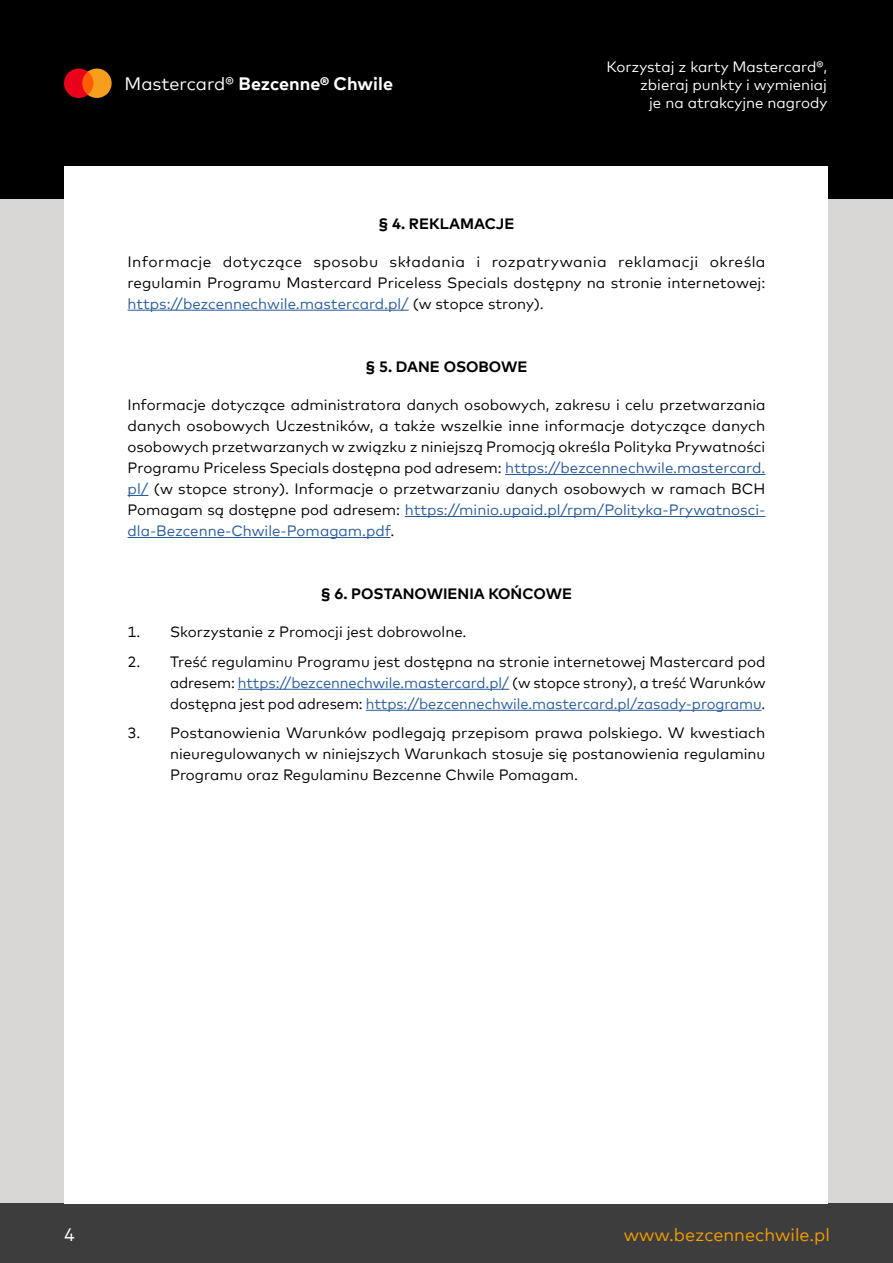
<style>
.page{position:relative;width:893px;height:1263px;background:#fff}
.page>*{position:absolute;margin:0;border:0;box-sizing:border-box;transform-origin:0 0}
.t1{font:700 18px "Mark Offc For MC";color:#fff}
.t2{font:18px "Mark Offc For MC";color:#f59e00}
.t3{font:18px "Mark Offc For MC";color:#fff}
.t4{font:15px/21px "Mark Offc For MC";color:#000;text-align:justify}
.t5{font:15px/18px "Mark Offc For MC";color:#fff;text-align:right}
.t6{font:700 15px "Mark Offc For MC";color:#000}
.s1{font-weight:400}
.s2{color:#275b9b}
</style>
<div class="page">
<div style="left:0;top:132px;width:893px;height:1095px;background:#d9d6d6"></div>
<div style="left:0;top:1203px;width:893px;height:60px;background:#3d3d3d"></div>
<div style="left:0;top:0;width:893px;height:198px;background:#000"></div>
<div style="left:65px;top:167px;width:763px;height:1036px;background:#fff"></div>
<svg style="left:64px;top:69px;width:48px;height:29px"></svg>
<hr style="left:128px;top:310px;width:281px;height:1px;background:#275b9b">
<hr style="left:505px;top:474px;width:260px;height:1px;background:#275b9b">
<svg style="left:128px;top:495px;width:20px;height:1px"></svg>
<hr style="left:405px;top:516px;width:360px;height:1px;background:#275b9b">
<hr style="left:128px;top:537px;width:263px;height:1px;background:#275b9b">
<hr style="left:238px;top:689px;width:271px;height:1px;background:#275b9b">
<hr style="left:366px;top:710px;width:396px;height:1px;background:#275b9b">
<p class="t1" style="left:124px;top:70px;width:270px"><span class="s1">Mastercard®</span> Bezcenne® Chwile</p>
<p class="t5" style="left:606px;top:57px;width:222px">Korzystaj z karty Mastercard®, zbieraj punkty i wymieniaj<br>je na atrakcyjne nagrody</p>
<p class="t6" style="left:379px;top:212px;width:137px">§ 4. REKLAMACJE</p>
<p class="t4" style="left:128px;top:250px;width:639px">Informacje dotyczące sposobu składania i rozpatrywania reklamacji określa regulamin Programu Mastercard Priceless Specials dostępny na stronie internetowej: <span class="s2">https://bezcennechwile.mastercard.pl/</span> (w stopce strony).</p>
<p class="t6" style="left:366px;top:355px;width:163px">§ 5. DANE OSOBOWE</p>
<p class="t4" style="left:128px;top:393px;width:639px">Informacje dotyczące administratora danych osobowych, zakresu i celu przetwarzania danych osobowych Uczestników, a także wszelkie inne informacje dotyczące danych osobowych przetwarzanych w związku z niniejszą Promocją określa Polityka Prywatności Programu Priceless Specials dostępna pod adresem: <span class="s2">https://bezcennechwile.mastercard. pl/</span> (w stopce strony). Informacje o przetwarzaniu danych osobowych w ramach BCH Pomagam są dostępne pod adresem: <span class="s2">https://minio.upaid.pl/rpm/Polityka-Prywatnosci&shy;dla-Bezcenne-Chwile-Pomagam.pdf</span>.</p>
<p class="t6" style="left:321px;top:583px;width:253px">§ 6. POSTANOWIENIA KOŃCOWE</p>
<p class="t4" style="left:128px;top:620px;width:340px">1. Skorzystanie z Promocji jest dobrowolne.</p>
<p class="t4" style="left:170px;top:650px;width:597px;text-indent:-43px">2. Treść regulaminu Programu jest dostępna na stronie internetowej Mastercard pod adresem: <span class="s2">https://bezcennechwile.mastercard.pl/</span> (w stopce strony), a treść Warunków dostępna jest pod adresem: <span class="s2">https://bezcennechwile.mastercard.pl/zasady-programu</span>.</p>
<p class="t4" style="left:170px;top:721px;width:597px;text-indent:-43px">3. Postanowienia Warunków podlegają przepisom prawa polskiego. W kwestiach nieuregulowanych w niniejszych Warunkach stosuje się postanowienia regulaminu Programu oraz Regulaminu Bezcenne Chwile Pomagam.</p>
<p class="t3" style="left:64px;top:1221px;width:12px">4</p>
<p class="t2" style="left:624px;top:1221px;width:208px">www.bezcennechwile.pl</p>
</div>
